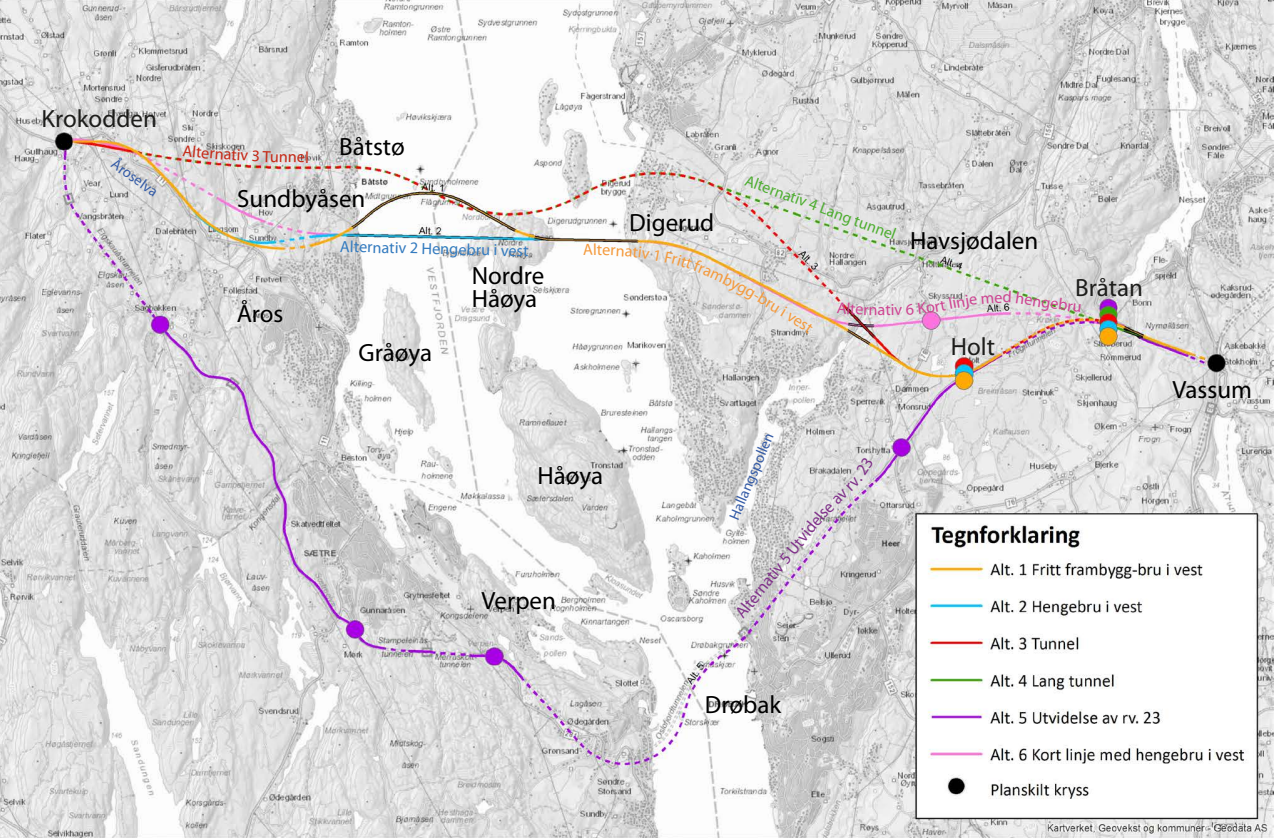
<style>
.page{position:relative;width:1274px;height:838px;background:#fff}
.page>*{position:absolute;margin:0;border:0;box-sizing:border-box;transform-origin:0 0}
.t1{font:25px/22.5px "Myriad Pro";color:#000}
.t2{font:25px "Myriad Pro";color:#1d1d1b}
.t3{font:16.75px "Myriad Pro";color:#7f3089}
.t4{font:16.25px "Myriad Pro";color:#347bbf}
.t5{font:16.25px "Myriad Pro";color:#ce4592}
.t6{font:16.25px "Myriad Pro";color:#f49a3d}
.t7{font:16.25px "Myriad Pro";color:#c62917}
.t8{font:16px "Myriad Pro";color:#4fae32}
.t9{font:14.75px "Myriad Pro";color:#335aa6}
</style>
<div class="page">
<img style="left:0;top:0;width:1273px;height:838px">
<svg style="left:583px;top:243px;width:13px;height:12px"></svg>
<svg style="left:603px;top:247px;width:56px;height:13px"></svg>
<svg style="left:665px;top:251px;width:149px;height:82px;background:#dbd7d4"></svg>
<svg style="left:182px;top:145px;width:122px;height:18px;background:#d5d3d2"></svg>
<svg style="left:856px;top:456px;width:17px;height:25px"></svg>
<svg style="left:837px;top:302px;width:40px;height:13px"></svg>
<svg style="left:891px;top:302px;width:49px;height:13px"></svg>
<svg style="left:963px;top:291px;width:118px;height:21px;background:#d5d8d4"></svg>
<p class="t2" style="left:41px;top:103px;width:117px">Krokodden</p>
<p class="t9" style="left:118px;top:155px;width:54px;rotate:35deg">Åroselva</p>
<p class="t7" style="left:305px;top:147px;width:5px">l</p>
<p class="t1" style="left:339px;top:135px;width:67px">Båtstø</p>
<p class="t1" style="left:237px;top:187px;width:130px">Sundbyåsen</p>
<p class="t1" style="left:237px;top:302px;width:48px">Åros</p>
<p class="t4" style="left:340px;top:237px;width:190px;rotate:1deg">Alternativ 2 Hengebru i vest</p>
<p class="t1" style="left:359px;top:341px;width:75px">Gråøya</p>
<p class="t1" style="left:472px;top:264px;width:74px">Nordre<br>Håøya</p>
<p class="t6" style="left:597px;top:239px;width:7px">t</p>
<p class="t1" style="left:537px;top:463px;width:67px">Håøya</p>
<p class="t1" style="left:481px;top:589px;width:76px">Verpen</p>
<p class="t1" style="left:629px;top:211px;width:87px">Digerud</p>
<p class="t8" style="left:749px;top:170px;width:161px;rotate:20deg">Alternativ 4 Lang tunnel</p>
<p class="t1" style="left:910px;top:229px;width:130px">Havsjødalen</p>
<p class="t5" style="left:877px;top:300px;width:15px">at</p>
<p class="t5" style="left:938px;top:295px;width:27px;rotate:-10deg">t lin</p>
<p class="t2" style="left:951px;top:331px;width:46px">Holt</p>
<p class="t9" style="left:725px;top:515px;width:94px;rotate:-67deg">Hallangspollen</p>
<p class="t3" style="left:814px;top:507px;width:52px;rotate:-45deg">se av rv</p>
<p class="t3" style="left:731px;top:609px;width:132px;rotate:-51deg">Alternativ 5 Utvidel</p>
<p class="t1" style="left:705px;top:693px;width:78px">Drøbak</p>
<p class="t2" style="left:1075px;top:272px;width:69px">Bråtan</p>
<p class="t1" style="left:1172px;top:378px;width:81px">Vassum</p>
</div>
